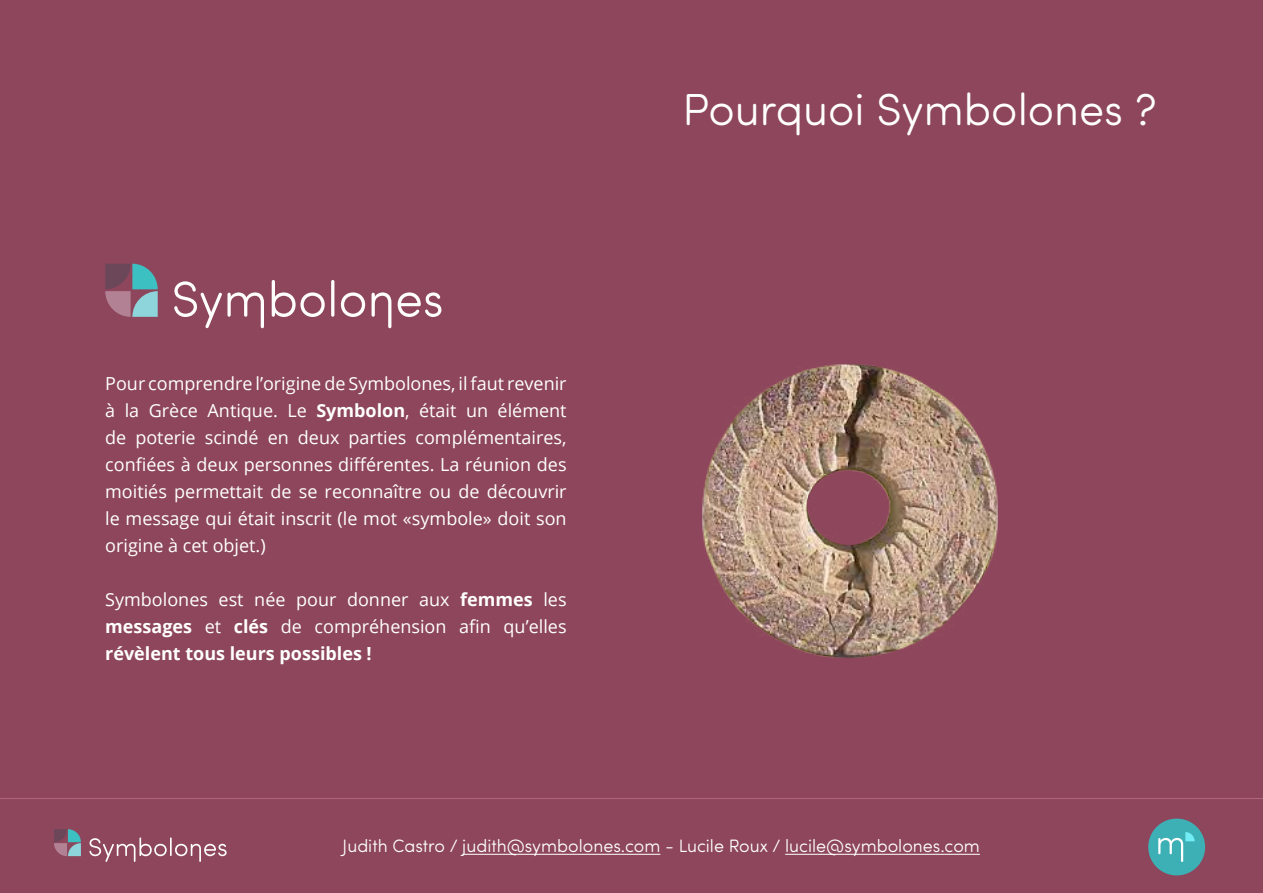
<style>
.page{position:relative;width:1263px;height:893px;background:#fff}
.page>*{position:absolute;margin:0;border:0;box-sizing:border-box;transform-origin:0 0}
.t1{font:300 45px "Sofia Pro Soft";color:#fff}
.t2{font:18px/27px "Open Sans";color:#fff;text-align:justify}
.t3{font:300 18px "Sofia Pro Soft";color:#fff}
.s1{font-weight:700}
</style>
<div class="page">
<div style="left:0;top:798px;width:1263px;height:95px;background:#8d465b"></div>
<hr style="left:462px;top:854px;width:198px;height:1px;background:#fff">
<hr style="left:785px;top:854px;width:195px;height:1px;background:#fff">
<svg style="left:54px;top:829px;width:27px;height:27px"></svg>
<svg style="left:89px;top:837px;width:138px;height:25px"></svg>
<svg style="left:1148px;top:819px;width:57px;height:56px"></svg>
<hr style="left:1262px;top:798px;width:1px;height:95px;background:#fff">
<div style="left:0;top:0;width:1263px;height:798px;background:#8d465b"></div>
<svg style="left:105px;top:264px;width:53px;height:53px"></svg>
<svg style="left:174px;top:281px;width:90px;height:47px"></svg>
<svg style="left:272px;top:280px;width:53px;height:37px"></svg>
<hr style="left:331px;top:280px;width:3px;height:37px;background:#fff;border-radius:2px">
<svg style="left:341px;top:292px;width:24px;height:25px"></svg>
<svg style="left:372px;top:292px;width:19px;height:36px"></svg>
<svg style="left:398px;top:292px;width:43px;height:25px"></svg>
<hr style="left:0;top:798px;width:1263px;height:1px;background:#b2677b">
<img style="left:702px;top:364px;width:296px;height:294px">
<p class="t2" style="left:105px;top:370px;width:463px">Pour comprendre l’origine de Symbolones, il faut revenir à la Grèce Antique. Le <span class="s1">Symbolon</span>, était un élément de poterie scindé en deux parties complémentaires, confiées à deux personnes différentes. La réunion des moitiés permettait de se reconnaître ou de découvrir le message qui était inscrit (le mot «symbole» doit son origine à cet objet.)</p>
<p class="t2" style="left:105px;top:586px;width:463px">Symbolones est née pour donner aux <span class="s1">femmes</span> les <span class="s1">messages</span> et <span class="s1">clés</span> de compréhension afin qu’elles <span class="s1">révèlent tous leurs possibles !</span></p>
<p class="t1" style="left:683px;top:79px;width:476px">Pourquoi Symbolones ?</p>
<p class="t3" style="left:343px;top:834px;width:639px">Judith Castro / judith@symbolones.com - Lucile Roux / lucile@symbolones.com</p>
</div>
